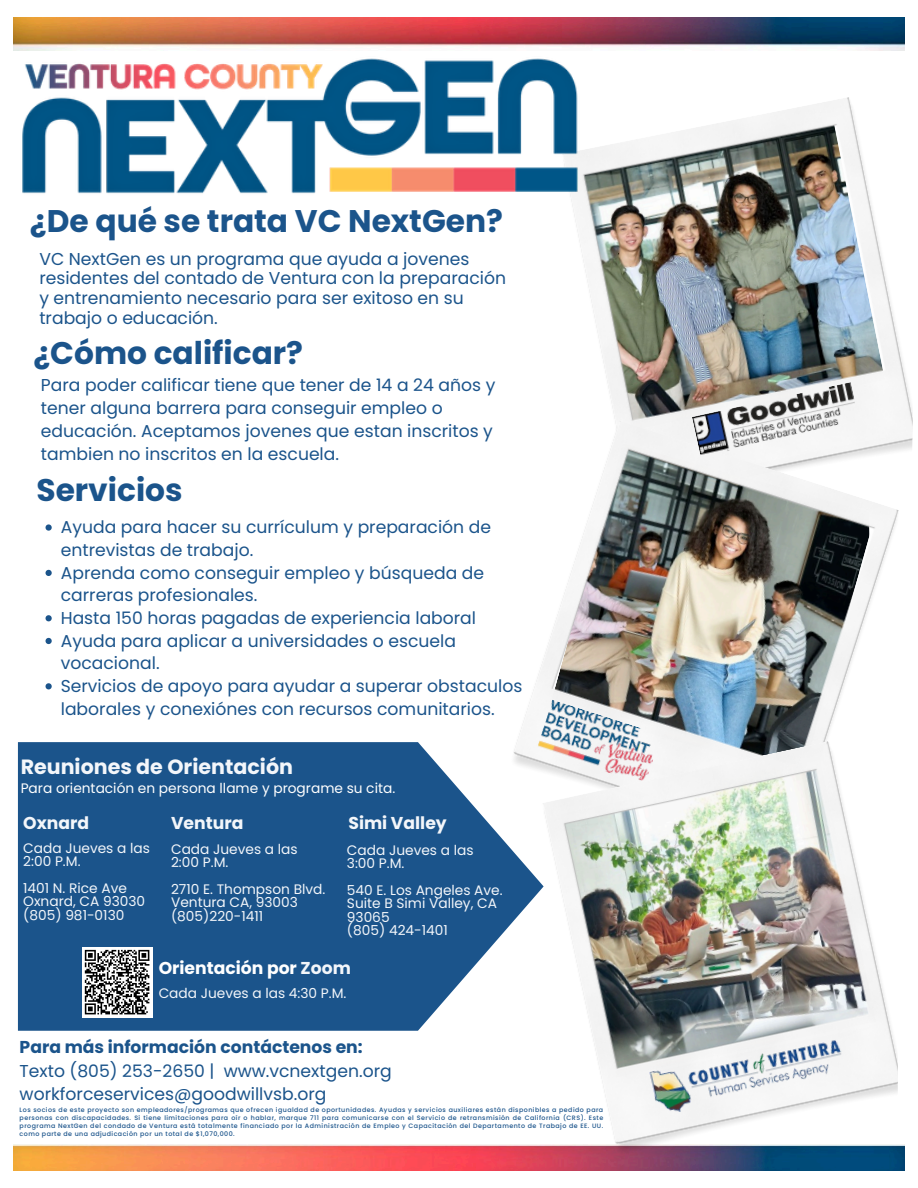
<style>
.page{position:relative;width:918px;height:1188px;background:#fff}
.page>*{position:absolute;margin:0;border:0;box-sizing:border-box;transform-origin:0 0}
.t1{font:700 31.35px "Poppins";color:#1b548b}
.t2{font:700 20.55px "Poppins";color:#f3f6fa}
.t3{font:17.25px/22.6px "Poppins";color:#1b548b}
.t4{font:700 17.25px "Poppins";color:#1b548b}
.t5{font:700 17.25px "Poppins";color:#f3f6fa}
.t6{font:700 17.25px "Poppins";color:#fff}
.t7{font:13.8px/13.4px "Poppins";color:#f3f6fa}
.t8{font:13.8px "Poppins";color:#fff}
.t9{font:500 6.3px/8.2px "Poppins";letter-spacing:.07em;color:#1b548b;text-align:justify}
.s1{color:#f3f6fa}
</style>
<div class="page">
<img style="left:14px;top:17px;width:890px;height:33px">
<img style="left:14px;top:1145px;width:890px;height:26px">
<img style="left:571px;top:97px;width:342px;height:353px">
<img style="left:14px;top:50px;width:574px;height:149px">
<svg style="left:18px;top:742px;width:522px;height:289px;fill:#1b548b"></svg>
<div style="left:82px;top:947px;width:71px;height:71px;background:#fff"></div>
<svg style="left:84px;top:949px;width:66px;height:66px"></svg>
<svg style="left:46px;top:524px;width:6px;height:7px"></svg>
<svg style="left:46px;top:570px;width:6px;height:6px"></svg>
<svg style="left:46px;top:615px;width:6px;height:6px"></svg>
<svg style="left:46px;top:638px;width:6px;height:6px"></svg>
<svg style="left:46px;top:683px;width:6px;height:6px"></svg>
<img style="left:507px;top:420px;width:397px;height:433px">
<img style="left:692px;top:382px;width:168px;height:75px">
<img style="left:536px;top:700px;width:126px;height:85px">
<img style="left:540px;top:740px;width:358px;height:418px">
<img style="left:648px;top:1024px;width:222px;height:93px">
<h4 class="t1" style="left:30px;top:199px;width:475px">¿De qué se trata VC NextGen?</h4>
<p class="t3" style="left:39px;top:249px;width:468px;line-height:19.6px">VC NextGen es un programa que ayuda a jovenes residentes del contado de Ventura con la preparación y entrenamiento necesario para ser exitoso en su trabajo o educación.</p>
<p class="t1" style="left:33px;top:331px;width:271px">¿Cómo calificar?</p>
<p class="t3" style="left:41px;top:373px;width:456px;line-height:23.2px">Para poder calificar tiene que tener de 14 a 24 años y tener alguna barrera para conseguir empleo o educación. Aceptamos jovenes que estan inscritos y tambien no inscritos en la escuela.</p>
<h4 class="t1" style="left:36px;top:468px;width:148px">Servicios</h4>
<p class="t3" style="left:61px;top:516px;width:432px">Ayuda para hacer su currículum y preparación de entrevistas de trabajo.</p>
<p class="t3" style="left:61px;top:561px;width:425px">Aprenda como conseguir empleo y búsqueda de carreras profesionales.</p>
<h1 class="t3" style="left:61px;top:607px;width:417px">Hasta 150 horas pagadas de experiencia laboral</h1>
<p class="t3" style="left:61px;top:629px;width:397px">Ayuda para aplicar a universidades o escuela vocacional.</p>
<p class="t3" style="left:61px;top:675px;width:463px">Servicios de apoyo para ayudar a superar obstaculos laborales y conexiónes con recursos comunitarios.</p>
<h4 class="t2" style="left:21px;top:753px;width:274px">Reuniones de Orientación</h4>
<h4 class="t8" style="left:21px;top:778px;width:376px">Para orientación en persona llame y programe su cita.</h4>
<h2 class="t5" style="left:23px;top:811px;width:67px">Oxnard</h2>
<h2 class="t5" style="left:171px;top:811px;width:74px">Ventura</h2>
<h2 class="t5" style="left:348px;top:811px;width:100px">Simi Valley</h2>
<p class="t7" style="left:23px;top:841px;width:128px">Cada Jueves a las<br>2:00 P.M.</p>
<h1 class="t7" style="left:23px;top:881px;width:123px">1401 N. Rice Ave<br>Oxnard, CA 93030 (805) 981-0130</h1>
<h3 class="t7" style="left:171px;top:842px;width:128px">Cada Jueves a las<br>2:00 P.M.</h3>
<h1 class="t7" style="left:171px;top:883px;width:156px">2710 E. Thompson Blvd.<br>Ventura CA, 93003 (805)220-1411</h1>
<h3 class="t6" style="left:159px;top:956px;width:194px">Orientación por <span class="s1">Zoom</span></h3>
<h3 class="t7" style="left:159px;top:986px;width:189px">Cada Jueves a las 4:30 P.M.</h3>
<p class="t7" style="left:347px;top:843px;width:128px">Cada Jueves a las<br>3:00 P.M.</p>
<p class="t7" style="left:347px;top:883px;width:157px">540 E. Los Angeles Ave.<br>Suite B Simi Valley, CA<br>93065<br>(805) 424-1401</p>
<p class="t4" style="left:20px;top:1035px;width:345px">Para más información contáctenos en:</p>
<p class="t3" style="left:20px;top:1060px;width:374px">Texto (805) 253-2650 | www.vcnextgen.org</p>
<p class="t3" style="left:20px;top:1083px;width:308px">workforceservices@goodwillvsb.org</p>
<p class="t9" style="left:20px;top:1105px;width:585px">Los socios de este proyecto son empleadores/programas que ofrecen igualdad de oportunidades. Ayudas y servicios auxiliares están disponibles a pedido para personas con discapacidades. Si tiene limitaciones para oír o hablar, marque 711 para comunicarse con el Servicio de retransmisión de California (CRS). Este programa NextGen del condado de Ventura está totalmente financiado por la Administración de Empleo y Capacitación del Departamento de Trabajo de EE. UU. como parte de una adjudicación por un total de $1,070,000.</p>
</div>
